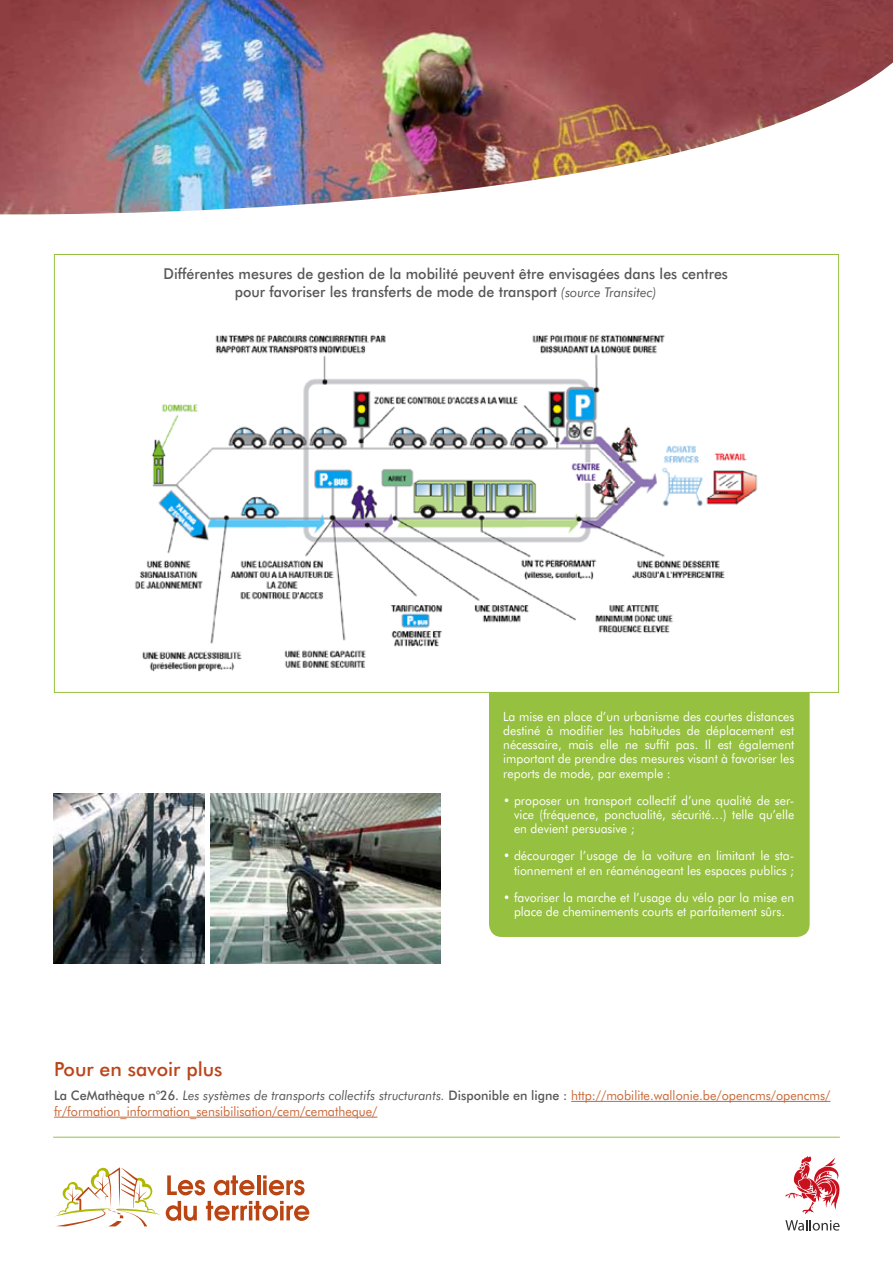
<style>
.page{position:relative;width:893px;height:1263px;background:#fff}
.page>*{position:absolute;margin:0;border:0;box-sizing:border-box;transform-origin:0 0}
.t1{font:500 19.5px "Futura BT";color:#bb451b}
.t2{font:500 15px/18px "Futura BT";color:#58585a;text-align:center;scale:.95 1}
.t3{font:13.2px/15.8px "Futura BT";color:#c8693a;scale:.95 1}
.t4{font:12.75px/14.2px "Futura BT";color:#fff;text-align:justify;scale:.95 1}
.s1{font-weight:400;font-style:italic;font-size:13.5px}
.s2{font-weight:500;color:#58585a}
.s3{font-style:italic;color:#58585a}
</style>
<div class="page">
<img style="left:0;top:0;width:893px;height:215px">
<svg style="left:55px;top:1167px;width:254px;height:59px"></svg>
<svg style="left:785px;top:1156px;width:55px;height:74px"></svg>
<hr style="left:53px;top:1137px;width:787px;height:1px;background:#96c03f">
<div style="left:489px;top:671px;width:321px;height:266px;background:#96c03f;border-radius:13px"></div>
<div style="left:54px;top:254px;width:785px;height:439px;background:#fff;border:1px solid #96c03f"></div>
<hr style="left:571px;top:1101px;width:259px;height:1px;background:#c8693a">
<hr style="left:54px;top:1117px;width:323px;height:1px;background:#c8693a">
<img style="left:53px;top:793px;width:151px;height:170px">
<img style="left:210px;top:793px;width:230px;height:170px">
<img style="left:135px;top:335px;width:623px;height:337px">
<p class="t2" style="left:164px;top:265px;width:596px">Différentes mesures de gestion de la mobilité peuvent être envisagées dans les centres pour favoriser les transferts de mode de transport <span class="s1">(source Transitec)</span></p>
<p class="t4" style="left:503px;top:709px;width:308px">La mise en place d’un urbanisme des courtes distances destiné à modifier les habitudes de déplacement est nécessaire, mais elle ne suffit pas. Il est également important de prendre des mesures visant à favoriser les reports de mode, par exemple :</p>
<p class="t4" style="left:514px;top:793px;width:297px;text-indent:-11px">• proposer un transport collectif d’une qualité de ser&shy;vice (fréquence, ponctualité, sécurité…) telle qu’elle en devient persuasive ;</p>
<p class="t4" style="left:503px;top:848px;width:308px;text-align:right">• décourager l’usage de la voiture en limitant le sta&shy;tionnement et en réaménageant les espaces publics ;</p>
<p class="t4" style="left:503px;top:890px;width:308px;text-align:center">• favoriser la marche et l’usage du vélo par la mise en place de cheminements courts et parfaitement sûrs.</p>
<h1 class="t1" style="left:54px;top:1057px;width:170px">Pour en savoir plus</h1>
<p class="t3" style="left:54px;top:1087px;width:819px"><span class="s2">La CeMathèque n°26.</span> <span class="s3">Les systèmes de transports collectifs structurants.</span> <span class="s2">Disponible en ligne :</span> http://mobilite.wallonie.be/opencms/opencms/ fr/formation_information_sensibilisation/cem/cematheque/</p>
</div>
